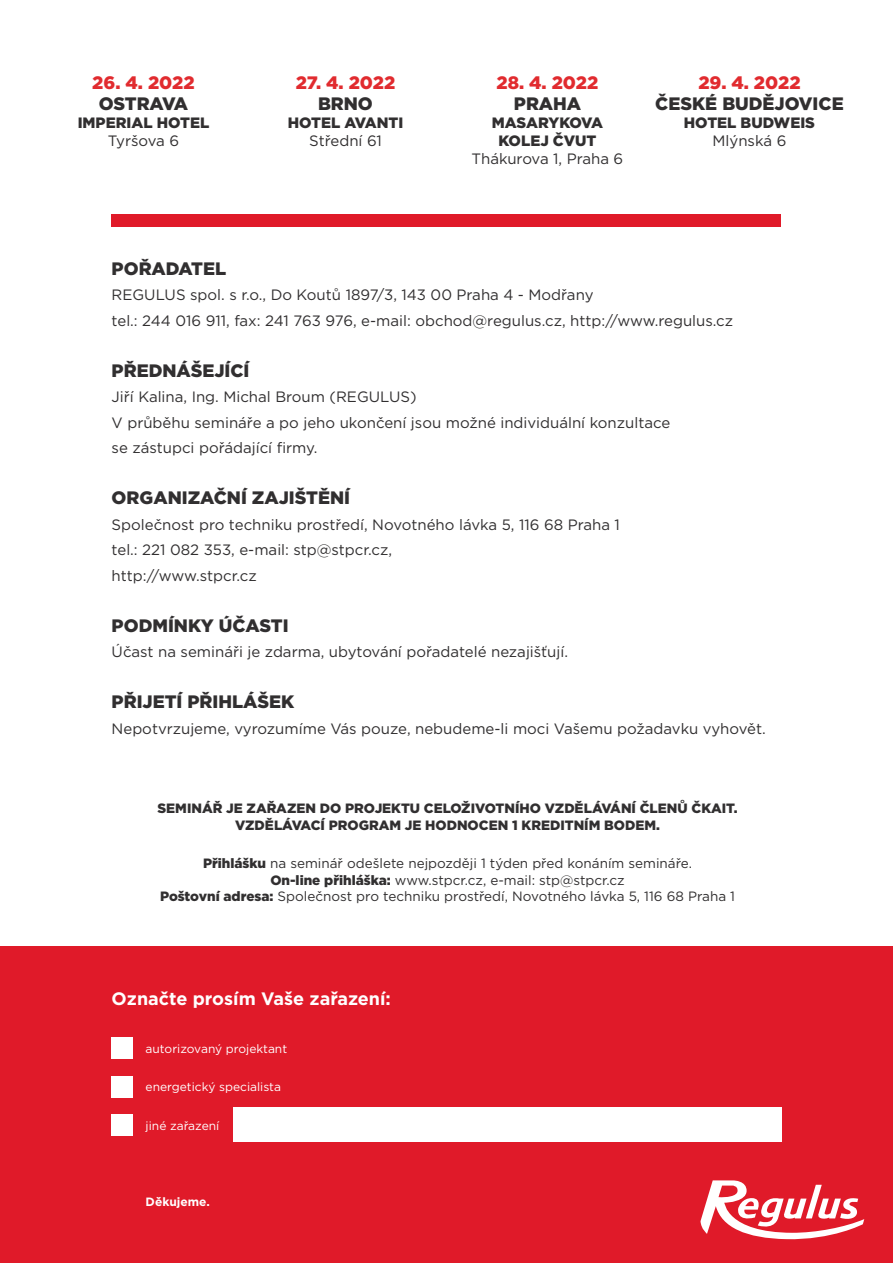
<style>
.page{position:relative;width:893px;height:1263px;background:#fff}
.page>*{position:absolute;margin:0;border:0;box-sizing:border-box;transform-origin:0 0}
.t1{font:900 18px "Gotham";color:#312f30}
.t2{font:900 18px "Gotham";color:#e12b2f}
.t3{font:700 18px "Gotham";color:#fff}
.t4{font:15px "Gotham";color:#312f30}
.t5{font:900 15px "Gotham";color:#312f30}
.t6{font:13.5px "Gotham";color:#312f30}
.t7{font:900 13.5px "Gotham";color:#312f30}
.t8{font:12px "Gotham";color:#fff}
.t9{font:700 12px "Gotham";color:#fff}
.s1{font-weight:900}
</style>
<div class="page">
<div style="left:0;top:946px;width:893px;height:317px;background:#e01a29"></div>
<div style="left:112px;top:214px;width:669px;height:12px;background:#e01a29"></div>
<svg style="left:700px;top:1180px;width:164px;height:60px"></svg>
<div style="left:233px;top:1108px;width:548px;height:34px;background:#fff"></div>
<div style="left:112px;top:1114px;width:21px;height:21px;background:#fff"></div>
<div style="left:112px;top:1076px;width:21px;height:21px;background:#fff"></div>
<div style="left:112px;top:1037px;width:21px;height:22px;background:#fff"></div>
<p class="t2" style="left:92px;top:70px;width:104px">26. 4. 2022</p>
<p class="t1" style="left:99px;top:92px;width:91px">OSTRAVA</p>
<p class="t5" style="left:78px;top:113px;width:133px">IMPERIAL HOTEL</p>
<p class="t4" style="left:108px;top:131px;width:73px">Tyršova 6</p>
<p class="t2" style="left:296px;top:70px;width:101px">27. 4. 2022</p>
<p class="t1" style="left:318px;top:92px;width:56px">BRNO</p>
<p class="t5" style="left:288px;top:113px;width:117px">HOTEL AVANTI</p>
<p class="t4" style="left:309px;top:131px;width:74px">Střední 61</p>
<p class="t2" style="left:497px;top:70px;width:103px">28. 4. 2022</p>
<p class="t1" style="left:514px;top:92px;width:69px">PRAHA</p>
<p class="t5" style="left:492px;top:113px;width:113px">MASARYKOVA</p>
<p class="t5" style="left:498px;top:131px;width:99px">KOLEJ ČVUT</p>
<p class="t4" style="left:472px;top:149px;width:153px">Thákurova 1, Praha 6</p>
<p class="t2" style="left:698px;top:70px;width:104px">29. 4. 2022</p>
<p class="t1" style="left:655px;top:92px;width:190px">ČESKÉ BUDĚJOVICE</p>
<p class="t5" style="left:684px;top:113px;width:133px">HOTEL BUDWEIS</p>
<p class="t4" style="left:713px;top:131px;width:75px">Mlýnská 6</p>
<p class="t1" style="left:112px;top:256px;width:116px">POŘADATEL</p>
<p class="t4" style="left:112px;top:285px;width:483px">REGULUS spol. s r.o., Do Koutů 1897/3, 143 00 Praha 4 - Modřany</p>
<p class="t4" style="left:112px;top:311px;width:623px">tel.: 244 016 911, fax: 241 763 976, e-mail: obchod@regulus.cz, http://www.regulus.cz</p>
<p class="t1" style="left:112px;top:358px;width:139px">PŘEDNÁŠEJÍCÍ</p>
<p class="t4" style="left:112px;top:387px;width:307px">Jiří Kalina, Ing. Michal Broum (REGULUS)</p>
<p class="t4" style="left:112px;top:413px;width:560px">V průběhu semináře a po jeho ukončení jsou možné individuální konzultace</p>
<p class="t4" style="left:112px;top:438px;width:207px">se zástupci pořádající firmy.</p>
<p class="t1" style="left:112px;top:486px;width:240px">ORGANIZAČNÍ ZAJIŠTĚNÍ</p>
<p class="t4" style="left:112px;top:515px;width:510px">Společnost pro techniku prostředí, Novotného lávka 5, 116 68 Praha 1</p>
<p class="t4" style="left:112px;top:540px;width:282px">tel.: 221 082 353, e-mail: stp@stpcr.cz,</p>
<p class="t4" style="left:112px;top:566px;width:147px">http://www.stpcr.cz</p>
<p class="t1" style="left:112px;top:613px;width:179px">PODMÍNKY ÚČASTI</p>
<p class="t4" style="left:112px;top:642px;width:458px">Účast na semináři je zdarma, ubytování pořadatelé nezajišťují.</p>
<p class="t1" style="left:112px;top:690px;width:184px">PŘIJETÍ PŘIHLÁŠEK</p>
<p class="t4" style="left:112px;top:719px;width:656px">Nepotvrzujeme, vyrozumíme Vás pouze, nebudeme-li moci Vašemu požadavku vyhovět.</p>
<p class="t7" style="left:158px;top:799px;width:581px">SEMINÁŘ JE ZAŘAZEN DO PROJEKTU CELOŽIVOTNÍHO VZDĚLÁVÁNÍ ČLENŮ ČKAIT.</p>
<p class="t7" style="left:235px;top:815px;width:426px">VZDĚLÁVACÍ PROGRAM JE HODNOCEN 1 KREDITNÍM BODEM.</p>
<p class="t6" style="left:203px;top:855px;width:490px"><span class="s1">Přihlášku</span> na seminář odešlete nejpozději 1 týden před konáním semináře.</p>
<p class="t6" style="left:270px;top:871px;width:356px"><span class="s1">On-line přihláška:</span> www.stpcr.cz, e-mail: stp@stpcr.cz</p>
<p class="t6" style="left:160px;top:887px;width:577px"><span class="s1">Poštovní adresa:</span> Společnost pro techniku prostředí, Novotného lávka 5, 116 68 Praha 1</p>
<p class="t3" style="left:112px;top:987px;width:281px">Označte prosím Vaše zařazení:</p>
<p class="t8" style="left:146px;top:1041px;width:143px">autorizovaný projektant</p>
<p class="t8" style="left:146px;top:1079px;width:137px">energetický specialista</p>
<p class="t8" style="left:146px;top:1118px;width:75px">jiné zařazení</p>
<p class="t9" style="left:146px;top:1194px;width:66px">Děkujeme.</p>
</div>
